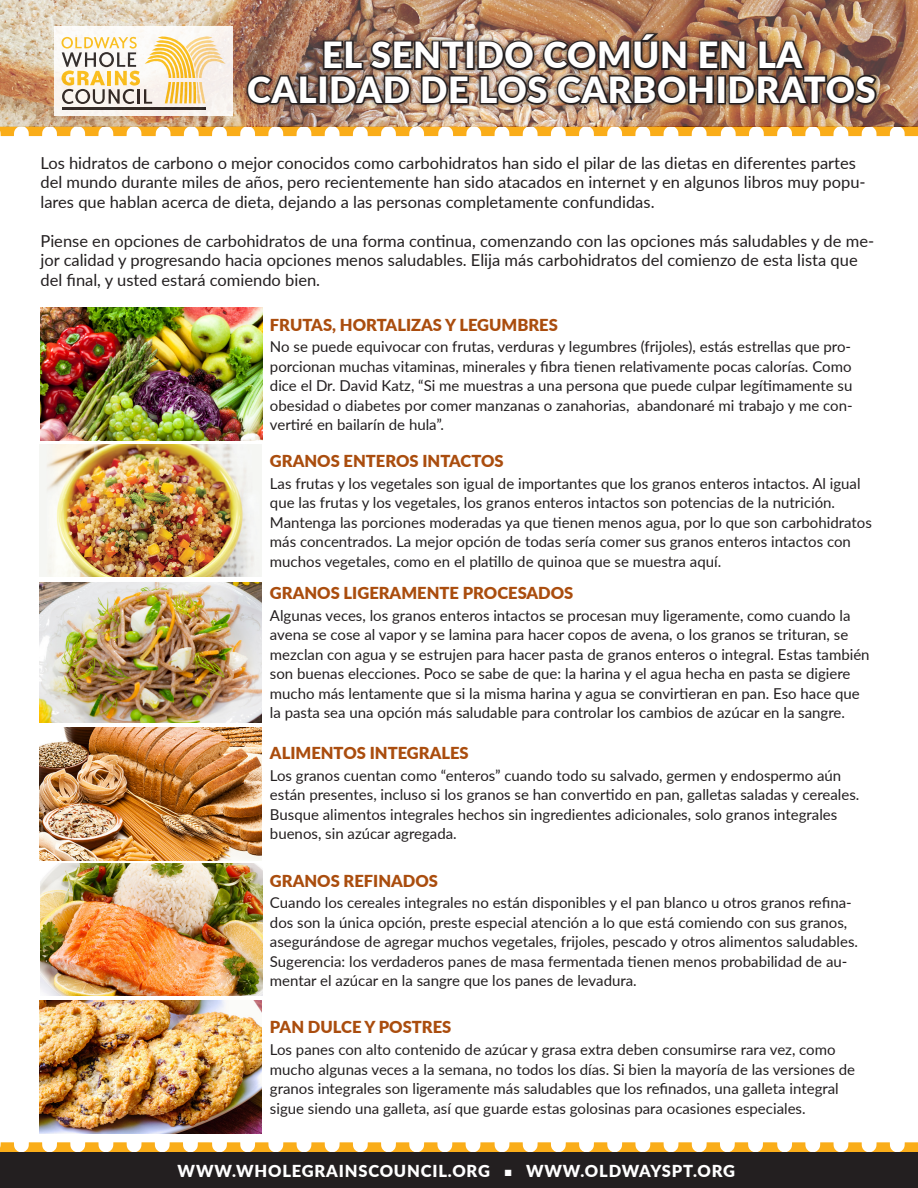
<style>
.page{position:relative;width:918px;height:1188px;background:#fff}
.page>*{position:absolute;margin:0;border:0;box-sizing:border-box;transform-origin:0 0}
.Title_18{font:900 36px/34.5px "Lato";letter-spacing:.02em;color:#fff;text-align:center}
.t1{font:16.5px/19.5px "Lato";color:#231f20}
.Title_12{font:900 16.5px "Lato";color:#aa4d0e}
.t2{font:900 16.5px "Lato";letter-spacing:.05em;color:#fff}
.t3{font:15px/19.5px "Lato";color:#231f20}
</style>
<div class="page">
<svg style="left:0;top:1142px;width:918px;height:11px"></svg>
<div style="left:0;top:1153px;width:918px;height:35px;background:#231f20"></div>
<svg style="left:0;top:133px;width:918px;height:4px"></svg>
<img style="left:0;top:1px;width:918px;height:30px">
<div style="left:54px;top:26px;width:178px;height:90px;background:#fcfaf8"></div>
<div style="left:243px;top:28px;width:638px;height:81px;background:#231f20;opacity:.75"></div>
<img style="left:0;top:31px;width:918px;height:102px">
<img style="left:40px;top:308px;width:223px;height:132px">
<img style="left:39px;top:444px;width:223px;height:133px">
<img style="left:39px;top:582px;width:223px;height:140px">
<img style="left:39px;top:728px;width:223px;height:132px">
<img style="left:40px;top:863px;width:223px;height:133px">
<img style="left:39px;top:1001px;width:223px;height:132px">
<p class="Title_18" style="left:247px;top:36px;width:630px">EL SENTIDO COMÚN EN LA<br>CALIDAD DE LOS CARBOHIDRATOS</p>
<p class="t1" style="left:40px;top:152px;width:827px">Los hidratos de carbono o mejor conocidos como carbohidratos han sido el pilar de las dietas en diferentes partes del mundo durante miles de años, pero recientemente han sido atacados en internet y en algunos libros muy popu&shy;lares que hablan acerca de dieta, dejando a las personas completamente confundidas.</p>
<p class="t1" style="left:40px;top:230px;width:835px">Piense en opciones de carbohidratos de una forma continua, comenzando con las opciones más saludables y de me&shy;jor calidad y progresando hacia opciones menos saludables. Elija más carbohidratos del comienzo de esta lista que del final, y usted estará comiendo bien.</p>
<p class="Title_12" style="left:270px;top:312px;width:289px">FRUTAS, HORTALIZAS Y LEGUMBRES</p>
<p class="t3" style="left:270px;top:336px;width:584px;text-align:justify">No se puede equivocar con frutas, verduras y legumbres (frijoles), estás estrellas que pro&shy;porcionan muchas vitaminas, minerales y fibra tienen relativamente pocas calorías. Como dice el Dr. David Katz, “Si me muestras a una persona que puede culpar legítimamente su obesidad o diabetes por comer manzanas o zanahorias, abandonaré mi trabajo y me con&shy;vertiré en bailarín de hula”.</p>
<p class="Title_12" style="left:270px;top:449px;width:235px">GRANOS ENTEROS INTACTOS</p>
<p class="t3" style="left:270px;top:473px;width:603px">Las frutas y los vegetales son igual de importantes que los granos enteros intactos. Al igual que las frutas y los vegetales, los granos enteros intactos son potencias de la nutrición.<br>Mantenga las porciones moderadas ya que tienen menos agua, por lo que son carbohidratos más concentrados. La mejor opción de todas sería comer sus granos enteros intactos con muchos vegetales, como en el platillo de quinoa que se muestra aquí.</p>
<p class="Title_12" style="left:270px;top:581px;width:305px">GRANOS LIGERAMENTE PROCESADOS</p>
<p class="t3" style="left:270px;top:605px;width:601px">Algunas veces, los granos enteros intactos se procesan muy ligeramente, como cuando la avena se cose al vapor y se lamina para hacer copos de avena, o los granos se trituran, se mezclan con agua y se estrujen para hacer pasta de granos enteros o integral. Estas también son buenas elecciones. Poco se sabe de que: la harina y el agua hecha en pasta se digiere mucho más lentamente que si la misma harina y agua se convirtieran en pan. Eso hace que la pasta sea una opción más saludable para controlar los cambios de azúcar en la sangre.</p>
<p class="Title_12" style="left:270px;top:741px;width:200px">ALIMENTOS INTEGRALES</p>
<p class="t3" style="left:270px;top:765px;width:591px">Los granos cuentan como “enteros” cuando todo su salvado, germen y endospermo aún están presentes, incluso si los granos se han convertido en pan, galletas saladas y cereales.<br>Busque alimentos integrales hechos sin ingredientes adicionales, solo granos integrales buenos, sin azúcar agregada.</p>
<p class="Title_12" style="left:270px;top:868px;width:170px">GRANOS REFINADOS</p>
<p class="t3" style="left:270px;top:892px;width:590px">Cuando los cereales integrales no están disponibles y el pan blanco u otros granos refina&shy;dos son la única opción, preste especial atención a lo que está comiendo con sus granos, asegurándose de agregar muchos vegetales, frijoles, pescado y otros alimentos saludables.<br>Sugerencia: los verdaderos panes de masa fermentada tienen menos probabilidad de au&shy;mentar el azúcar en la sangre que los panes de levadura.</p>
<p class="Title_12" style="left:270px;top:1015px;width:183px">PAN DULCE Y POSTRES</p>
<p class="t3" style="left:270px;top:1039px;width:587px">Los panes con alto contenido de azúcar y grasa extra deben consumirse rara vez, como mucho algunas veces a la semana, no todos los días. Si bien la mayoría de las versiones de granos integrales son ligeramente más saludables que los refinados, una galleta integral sigue siendo una galleta, así que guarde estas golosinas para ocasiones especiales.</p>
<p class="t2" style="left:178px;top:1159px;width:559px">WWW.WHOLEGRAINSCOUNCIL.ORG ■ WWW.OLDWAYSPT.ORG</p>
</div>
